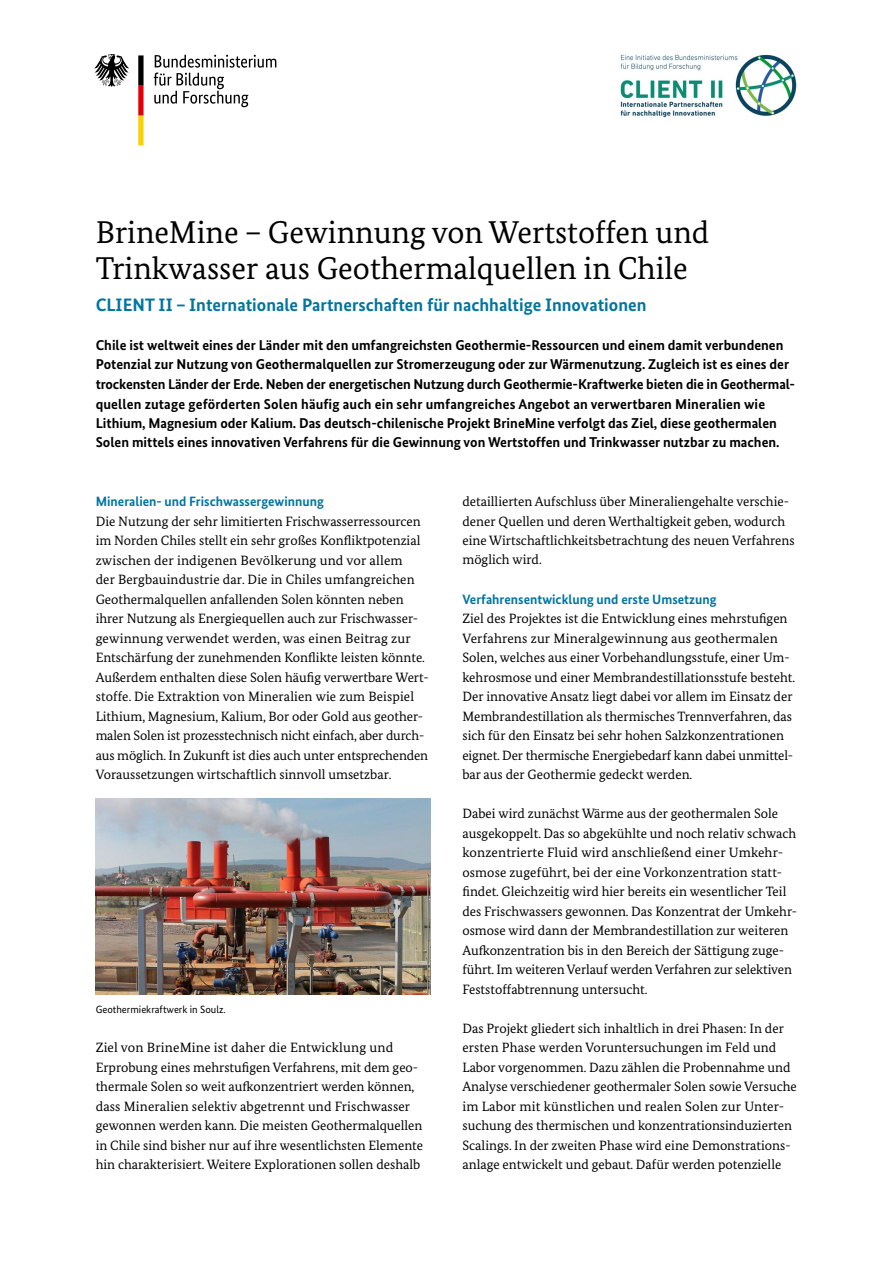
<style>
.page{position:relative;width:893px;height:1263px;background:#fff}
.page>*{position:absolute;margin:0;border:0;box-sizing:border-box;transform-origin:0 0}
.t1{font:31.5px/36px "Bundes Serif";color:#000}
.t2{font:700 18px "Bundes Sans";color:#0075a0}
.t3{font:700 14.25px/19.5px "Bundes Sans";color:#000}
.t4{font:13.5px/19.5px "Bundes Serif";color:#000}
.t5{font:700 13.5px "Bundes Sans";color:#0075a0}
.t6{font:10.5px "Bundes Sans";color:#000}
</style>
<div class="page">
<img style="left:96px;top:798px;width:335px;height:196px">
<img style="left:620px;top:54px;width:177px;height:64px">
<svg style="left:154px;top:55px;width:122px;height:52px"></svg>
<svg style="left:94px;top:54px;width:35px;height:33px"></svg>
<svg style="left:138px;top:55px;width:6px;height:90px"></svg>
<h1 class="t1" style="left:96px;top:214px;width:615px">BrineMine – Gewinnung von Wertstoffen und<br>Trinkwasser aus Geothermalquellen in Chile</h1>
<h2 class="t2" style="left:96px;top:294px;width:552px">CLIENT II – Internationale Partnerschaften für nachhaltige Innovationen</h2>
<p class="t3" style="left:96px;top:335px;width:699px">Chile ist weltweit eines der Länder mit den umfangreichsten Geothermie-Ressourcen und einem damit verbundenen Potenzial zur Nutzung von Geothermalquellen zur Stromerzeugung oder zur Wärmenutzung. Zugleich ist es eines der trockensten Länder der Erde. Neben der energetischen Nutzung durch Geothermie-Kraftwerke bieten die in Geothermal&shy;quellen zutage geförderten Solen häufig auch ein sehr umfangreiches Angebot an verwertbaren Mineralien wie Lithium, Magnesium oder Kalium. Das deutsch-chilenische Projekt BrineMine verfolgt das Ziel, diese geothermalen Solen mittels eines innovativen Verfahrens für die Gewinnung von Wertstoffen und Trinkwasser nutzbar zu machen.</p>
<h3 class="t5" style="left:96px;top:493px;width:230px">Mineralien- und Frischwassergewinnung</h3>
<p class="t4" style="left:96px;top:511px;width:334px">Die Nutzung der sehr limitierten Frischwasserressourcen im Norden Chiles stellt ein sehr großes Konfliktpotenzial zwischen der indigenen Bevölkerung und vor allem<br>der Bergbauindustrie dar. Die in Chiles umfangreichen Geothermalquellen anfallenden Solen könnten neben ihrer Nutzung als Energiequellen auch zur Frischwasser&shy;gewinnung verwendet werden, was einen Beitrag zur Entschärfung der zunehmenden Konflikte leisten könnte.<br>Außerdem enthalten diese Solen häufig verwertbare Wert&shy;stoffe. Die Extraktion von Mineralien wie zum Beispiel Lithium, Magnesium, Kalium, Bor oder Gold aus geother&shy;malen Solen ist prozesstechnisch nicht einfach, aber durch&shy;aus möglich. In Zukunft ist dies auch unter entsprechenden Voraussetzungen wirtschaftlich sinnvoll umsetzbar.</p>
<p class="t6" style="left:96px;top:1003px;width:132px">Geothermiekraftwerk in Soulz.</p>
<p class="t4" style="left:96px;top:1037px;width:329px">Ziel von BrineMine ist daher die Entwicklung und Erprobung eines mehrstufigen Verfahrens, mit dem geo&shy;thermale Solen so weit aufkonzentriert werden können, dass Mineralien selektiv abgetrennt und Frischwasser gewonnen werden kann. Die meisten Geothermalquellen in Chile sind bisher nur auf ihre wesentlichsten Elemente hin charakterisiert. Weitere Explorationen sollen deshalb</p>
<p class="t4" style="left:462px;top:491px;width:334px">detaillierten Aufschluss über Mineraliengehalte verschie&shy;dener Quellen und deren Werthaltigkeit geben, wodurch eine Wirtschaftlichkeitsbetrachtung des neuen Verfahrens möglich wird.</p>
<h3 class="t5" style="left:462px;top:591px;width:256px">Verfahrensentwicklung und erste Umsetzung</h3>
<p class="t4" style="left:462px;top:608px;width:334px">Ziel des Projektes ist die Entwicklung eines mehrstufigen Verfahrens zur Mineralgewinnung aus geothermalen Solen, welches aus einer Vorbehandlungsstufe, einer Um&shy;kehrosmose und einer Membrandestillationsstufe besteht.<br>Der innovative Ansatz liegt dabei vor allem im Einsatz der Membrandestillation als thermisches Trennverfahren, das sich für den Einsatz bei sehr hohen Salzkonzentrationen eignet. Der thermische Energiebedarf kann dabei unmittel&shy;bar aus der Geothermie gedeckt werden.</p>
<p class="t4" style="left:462px;top:803px;width:336px">Dabei wird zunächst Wärme aus der geothermalen Sole ausgekoppelt. Das so abgekühlte und noch relativ schwach konzentrierte Fluid wird anschließend einer Umkehr&shy;osmose zugeführt, bei der eine Vorkonzentration statt&shy;findet. Gleichzeitig wird hier bereits ein wesentlicher Teil des Frischwassers gewonnen. Das Konzentrat der Umkehr&shy;osmose wird dann der Membrandestillation zur weiteren Aufkonzentration bis in den Bereich der Sättigung zuge&shy;führt. Im weiteren Verlauf werden Verfahren zur selektiven Feststoffabtrennung untersucht.</p>
<p class="t4" style="left:462px;top:1018px;width:336px">Das Projekt gliedert sich inhaltlich in drei Phasen: In der ersten Phase werden Voruntersuchungen im Feld und Labor vorgenommen. Dazu zählen die Probennahme und Analyse verschiedener geothermaler Solen sowie Versuche im Labor mit künstlichen und realen Solen zur Unter&shy;suchung des thermischen und konzentrationsinduzierten Scalings. In der zweiten Phase wird eine Demonstrations&shy;anlage entwickelt und gebaut. Dafür werden potenzielle</p>
</div>
